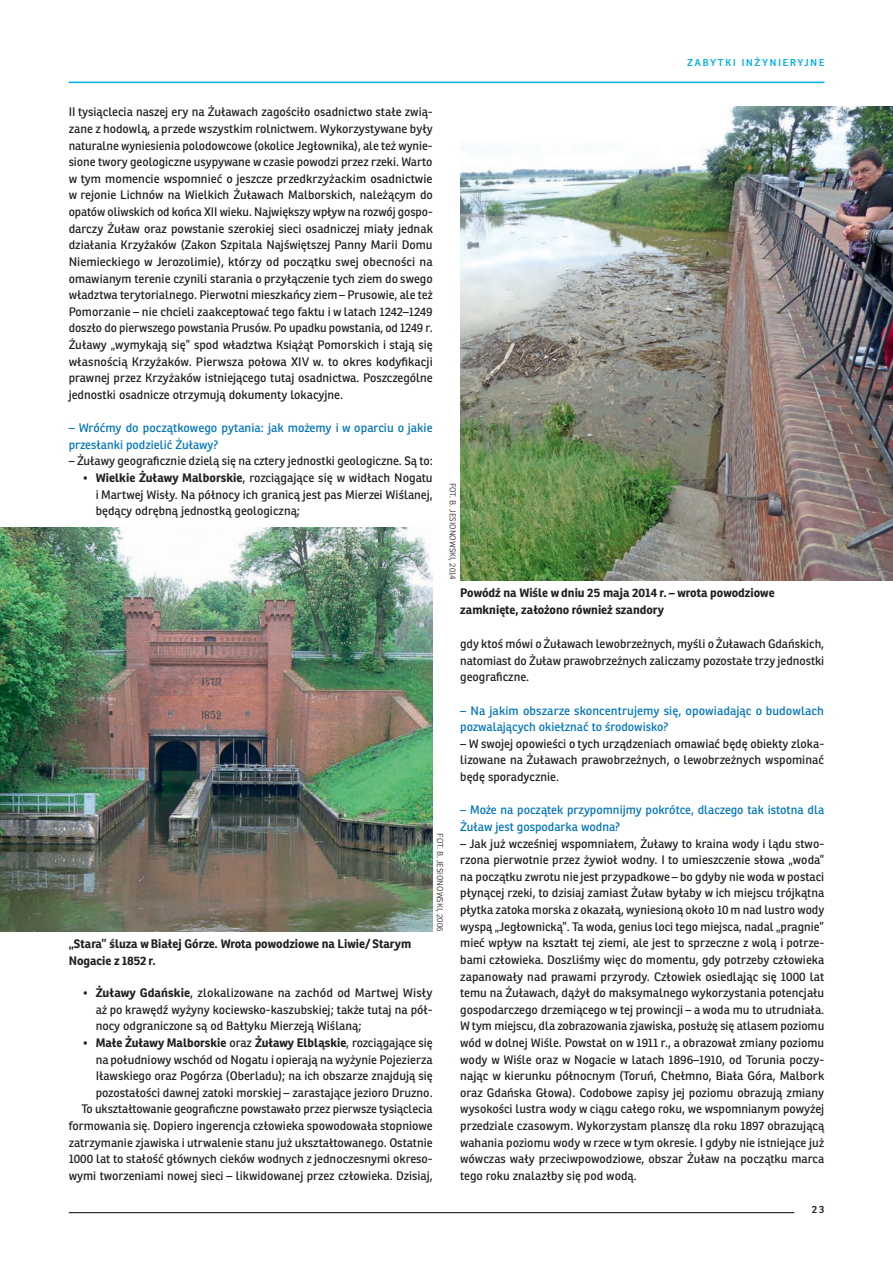
<style>
.page{position:relative;width:893px;height:1263px;background:#fff}
.page>*{position:absolute;margin:0;border:0;box-sizing:border-box;transform-origin:0 0}
.txt{font:12px/16.6px "Ronnia";color:#231f20;text-align:justify}
.txt-2{font:12px/16.6px "Ronnia";color:#0075be}
.podpis_fot{font:700 12px/16.5px "Ronnia";color:#231f20}
.t1{font:12px "Ronnia";letter-spacing:.115em;color:#00aeef}
.fot_autor{font:300 8.25px "Ronnia";letter-spacing:.01em;color:#231f20}
.s1{font-weight:700}
</style>
<div class="page">
<hr style="left:69px;top:1212px;width:725px;height:1px;background:#231f20">
<hr style="left:69px;top:82px;width:755px;height:1px;background:#00aeef">
<img style="left:0;top:527px;width:433px;height:405px">
<img style="left:460px;top:106px;width:433px;height:475px">
<p class="t1" style="left:687px;top:55px;width:139px">ZABYTKI INŻYNIERYJNE</p>
<p class="txt" style="left:69px;top:104px;width:366px">II tysiąclecia naszej ery na Żuławach zagościło osadnictwo stałe zwią‑ zane z hodowlą, a przede wszystkim rolnictwem. Wykorzystywane były naturalne wyniesienia polodowcowe (okolice Jegłownika), ale też wynie‑ sione twory geologiczne usypywane w czasie powodzi przez rzeki. Warto w tym momencie wspomnieć o jeszcze przedkrzyżackim osadnictwie w rejonie Lichnów na Wielkich Żuławach Malborskich, należącym do opatów oliwskich od końca XII wieku. Największy wpływ na rozwój gospo‑ darczy Żuław oraz powstanie szerokiej sieci osadniczej miały jednak działania Krzyżaków (Zakon Szpitala Najświętszej Panny Marii Domu Niemieckiego w Jerozolimie), którzy od początku swej obecności na omawianym terenie czynili starania o przyłączenie tych ziem do swego władztwa terytorialnego. Pierwotni mieszkańcy ziem – Prusowie, ale też Pomorzanie – nie chcieli zaakceptować tego faktu i w latach 1242–1249 doszło do pierwszego powstania Prusów. Po upadku powstania, od 1249 r.<br>Żuławy „wymykają się” spod władztwa Książąt Pomorskich i stają się własnością Krzyżaków. Pierwsza połowa XIV w. to okres kodyfikacji prawnej przez Krzyżaków istniejącego tutaj osadnictwa. Poszczególne jednostki osadnicze otrzymują dokumenty lokacyjne.</p>
<p class="txt-2" style="left:69px;top:419px;width:365px">– Wróćmy do początkowego pytania: jak możemy i w oparciu o jakie przesłanki podzielić Żuławy?</p>
<p class="txt" style="left:69px;top:453px;width:365px">– Żuławy geograficznie dzielą się na cztery jednostki geologiczne. Są to:</p>
<p class="txt" style="left:96px;top:469px;width:339px;text-indent:-13px"><span class="s1">• Wielkie Żuławy Malborskie</span>, rozciągające się w widłach Nogatu i Martwej Wisły. Na północy ich granicą jest pas Mierzei Wiślanej, będący odrębną jednostką geologiczną;</p>
<p class="fot_autor" style="left:458px;top:483px;width:98px;rotate:90deg">FOT. B. JESIONOWSKI, 2014</p>
<p class="podpis_fot" style="left:460px;top:585px;width:316px">Powódź na Wiśle w dniu 25 maja 2014 r. – wrota powodziowe zamknięte, założono również szandory</p>
<p class="podpis_fot" style="left:69px;top:936px;width:344px">„Stara” śluza w Białej Górze. Wrota powodziowe na Liwie/ Starym<br>Nogacie z 1852 r.</p>
<p class="fot_autor" style="left:445px;top:833px;width:99px;rotate:90deg">FOT. B. JESIONOWSKI, 2006</p>
<p class="txt" style="left:96px;top:984px;width:339px;text-indent:-13px"><span class="s1">• Żuławy Gdańskie</span>, zlokalizowane na zachód od Martwej Wisły aż po krawędź wyżyny kociewsko-kaszubskiej; także tutaj na pół‑ nocy odgraniczone są od Bałtyku Mierzeją Wiślaną;</p>
<p class="txt" style="left:96px;top:1034px;width:339px;text-indent:-13px"><span class="s1">• Małe Żuławy Malborskie</span> oraz <span class="s1">Żuławy Elbląskie</span>, rozciągające się na południowy wschód od Nogatu i opierają na wyżynie Pojezierza Iławskiego oraz Pogórza (Oberladu); na ich obszarze znajdują się pozostałości dawnej zatoki morskiej – zarastające jezioro Druzno.</p>
<p class="txt" style="left:69px;top:1101px;width:366px;text-indent:13px">To ukształtowanie geograficzne powstawało przez pierwsze tysiąclecia formowania się. Dopiero ingerencja człowieka spowodowała stopniowe zatrzymanie zjawiska i utrwalenie stanu już ukształtowanego. Ostatnie 1000 lat to stałość głównych cieków wodnych z jednoczesnymi okreso‑ wymi tworzeniami nowej sieci – likwidowanej przez człowieka. Dzisiaj,</p>
<p class="txt" style="left:460px;top:635px;width:366px">gdy ktoś mówi o Żuławach lewobrzeżnych, myśli o Żuławach Gdańskich, natomiast do Żuław prawobrzeżnych zaliczamy pozostałe trzy jednostki geograficzne.</p>
<p class="txt-2" style="left:460px;top:702px;width:365px">– Na jakim obszarze skoncentrujemy się, opowiadając o budowlach pozwalających okiełznać to środowisko?</p>
<p class="txt" style="left:460px;top:735px;width:366px">– W swojej opowieści o tych urządzeniach omawiać będę obiekty zloka‑ lizowane na Żuławach prawobrzeżnych, o lewobrzeżnych wspominać będę sporadycznie.</p>
<p class="txt-2" style="left:460px;top:802px;width:365px">– Może na początek przypomnijmy pokrótce, dlaczego tak istotna dla<br>Żuław jest gospodarka wodna?</p>
<p class="txt" style="left:460px;top:835px;width:366px">– Jak już wcześniej wspomniałem, Żuławy to kraina wody i lądu stwo‑ rzona pierwotnie przez żywioł wodny. I to umieszczenie słowa „woda” na początku zwrotu nie jest przypadkowe – bo gdyby nie woda w postaci płynącej rzeki, to dzisiaj zamiast Żuław byłaby w ich miejscu trójkątna płytka zatoka morska z okazałą, wyniesioną około 10 m nad lustro wody wyspą „Jegłownicką”. Ta woda, genius loci tego miejsca, nadal „pragnie” mieć wpływ na kształt tej ziemi, ale jest to sprzeczne z wolą i potrze‑ bami człowieka. Doszliśmy więc do momentu, gdy potrzeby człowieka zapanowały nad prawami przyrody. Człowiek osiedlając się 1000 lat temu na Żuławach, dążył do maksymalnego wykorzystania potencjału gospodarczego drzemiącego w tej prowincji – a woda mu to utrudniała.<br>W tym miejscu, dla zobrazowania zjawiska, posłużę się atlasem poziomu wód w dolnej Wiśle. Powstał on w 1911 r., a obrazował zmiany poziomu wody w Wiśle oraz w Nogacie w latach 1896–1910, od Torunia poczy‑ nając w kierunku północnym (Toruń, Chełmno, Biała Góra, Malbork oraz Gdańska Głowa). Codobowe zapisy jej poziomu obrazują zmiany wysokości lustra wody w ciągu całego roku, we wspomnianym powyżej przedziale czasowym. Wykorzystam planszę dla roku 1897 obrazującą wahania poziomu wody w rzece w tym okresie. I gdyby nie istniejące już wówczas wały przeciwpowodziowe, obszar Żuław na początku marca tego roku znalazłby się pod wodą.</p>
<p class="txt" style="left:812px;top:1200px;width:14px">23</p>
</div>
